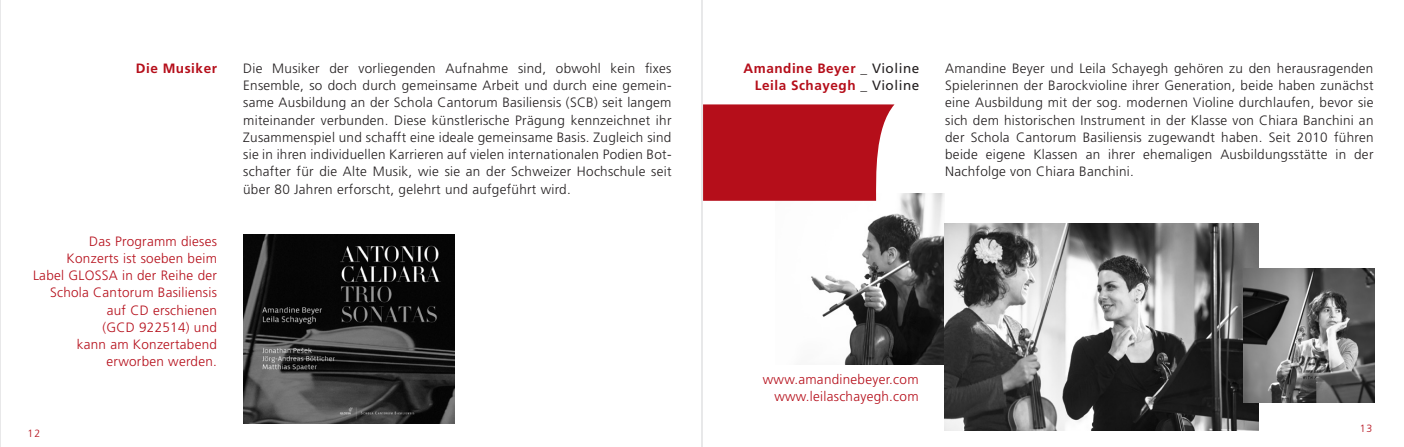
<style>
.page{position:relative;width:1404px;height:447px;background:#fff}
.page>*{position:absolute;margin:0;border:0;box-sizing:border-box;transform-origin:0 0}
.fließ{font:300 13.5px/17.2px "Frutiger";letter-spacing:.02em;color:#231f20;text-align:justify}
.fließ-2{font:300 13.5px/17.2px "Frutiger";letter-spacing:.02em;color:#b50e1a;text-align:right}
.t1{font:700 13.5px "Frutiger";letter-spacing:.04em;color:#b50e1a}
.t2{font:300 10.5px "Frutiger";color:#b50e1a}
.s1{font-weight:400;color:#231f20}
</style>
<div class="page">
<hr style="left:0;top:0;width:1px;height:446px;background:#d1d2d4">
<hr style="left:701px;top:0;width:1px;height:446px;background:#d1d2d4">
<img style="left:811px;top:193px;width:133px;height:171px">
<svg style="left:703px;top:104px;width:191px;height:97px;background:#ba212c"></svg>
<img style="left:944px;top:223px;width:313px;height:207px">
<img style="left:1243px;top:268px;width:130px;height:134px">
<img style="left:243px;top:235px;width:211px;height:188px">
<p class="fließ" style="left:243px;top:59px;width:430px">Die Musiker der vorliegenden Aufnahme sind, obwohl kein fixes Ensemble, so doch durch gemeinsame Arbeit und durch eine gemein&shy;same Ausbildung an der Schola Cantorum Basiliensis (SCB) seit langem miteinander verbunden. Diese künstlerische Prägung kennzeichnet ihr Zusammenspiel und schafft eine ideale gemeinsame Basis. Zugleich sind sie in ihren individuellen Karrieren auf vielen internationalen Podien Bot&shy;schafter für die Alte Musik, wie sie an der Schweizer Hochschule seit über 80 Jahren erforscht, gelehrt und aufgeführt wird.</p>
<p class="t1" style="left:136px;top:60px;width:83px">Die Musiker</p>
<p class="fließ" style="left:945px;top:59px;width:430px">Amandine Beyer und Leila Schayegh gehören zu den herausragenden Spielerinnen der Barockvioline ihrer Generation, beide haben zunächst eine Ausbildung mit der sog. modernen Violine durchlaufen, bevor sie sich dem historischen Instrument in der Klasse von Chiara Banchini an der Schola Cantorum Basiliensis zugewandt haben. Seit 2010 führen beide eigene Klassen an ihrer ehemaligen Ausbildungsstätte in der Nachfolge von Chiara Banchini.</p>
<p class="t1" style="left:743px;top:60px;width:177px">Amandine Beyer <span class="s1">_ Violine</span></p>
<p class="t1" style="left:754px;top:77px;width:166px">Leila Schayegh <span class="s1">_ Violine</span></p>
<p class="fließ-2" style="left:33px;top:232px;width:185px">Das Programm dieses<br>Konzerts ist soeben beim<br>Label GLOSSA in der Reihe der<br>Schola Cantorum Basiliensis auf CD erschienen<br>(GCD 922514) und<br>kann am Konzertabend erworben werden.</p>
<p class="t2" style="left:28px;top:427px;width:14px">12</p>
<p class="fließ-2" style="left:762px;top:370px;width:157px">www.amandinebeyer.com</p>
<p class="fließ-2" style="left:774px;top:387px;width:146px">www.leilaschayegh.com</p>
<p class="t2" style="left:1359px;top:422px;width:14px">13</p>
</div>
